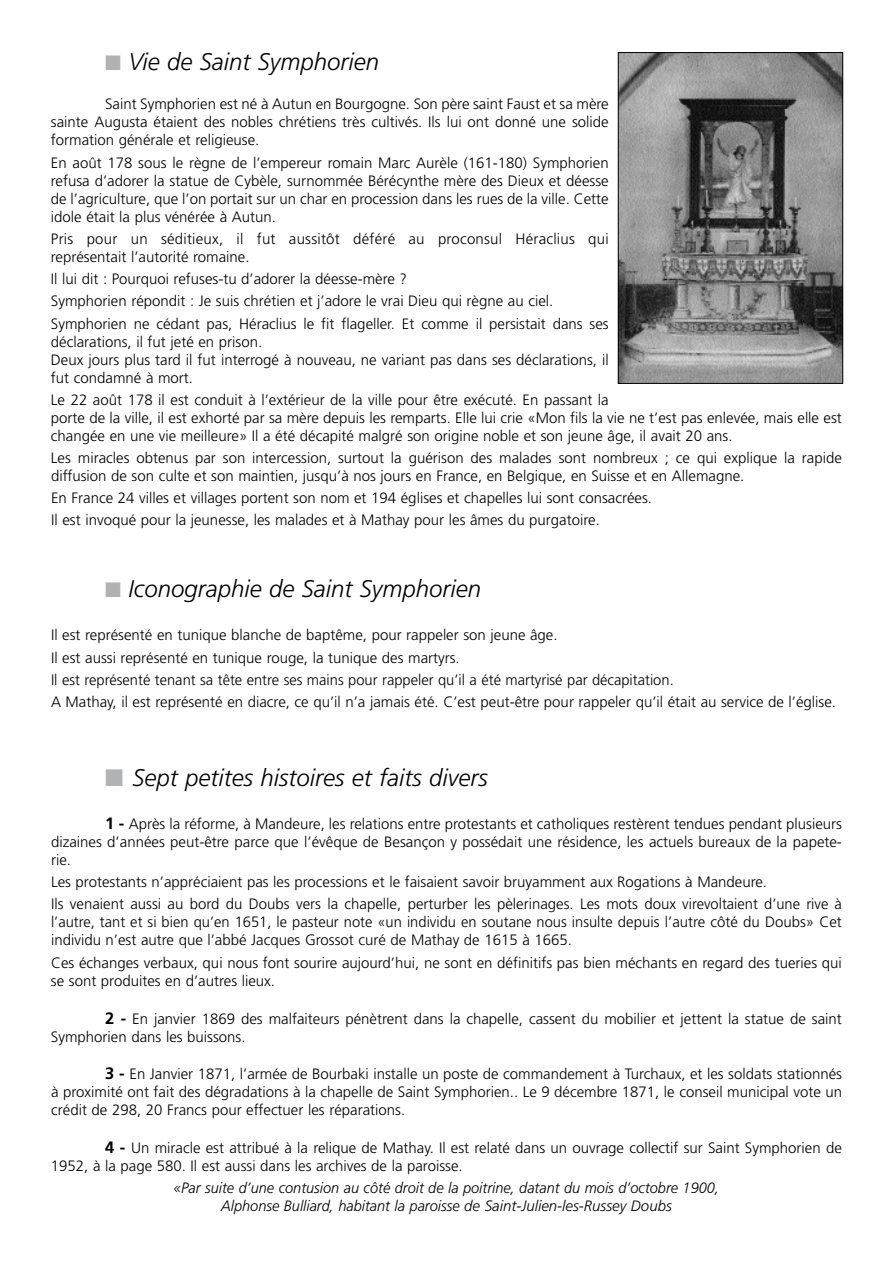
<style>
.page{position:relative;width:893px;height:1263px;background:#fff}
.page>*{position:absolute;margin:0;border:0;box-sizing:border-box;transform-origin:0 0}
.t1{font:italic 300 24px "Frutiger";color:#000}
.t2{font:300 15px/18px "Frutiger";color:#000}
.t3{font:italic 300 15px/18px "Frutiger";color:#000;text-align:center}
.s1{color:#b1b2b4}
.s2{font-weight:700;font-size:16.5px}
</style>
<div class="page">
<img style="left:620px;top:54px;width:221px;height:328px">
<div style="left:618px;top:52px;width:225px;height:332px;border:1px solid #000"></div>
<h1 class="t1" style="left:105px;top:48px;width:276px"><span class="s1">■</span> Vie de Saint Symphorien</h1>
<p class="t2" style="left:51px;top:95px;width:559px;text-align:justify;text-indent:54px">Saint Symphorien est né à Autun en Bourgogne. Son père saint Faust et sa mère sainte Augusta étaient des nobles chrétiens très cultivés. I ls lui ont donné une solide formation générale et religieuse.</p>
<p class="t2" style="left:51px;top:153px;width:559px;text-align:justify">En août 178 sous le règne de l’empereur romain Marc Aurèle (161-180) Symphorien refusa d’adorer la statue de Cybèle, surnommée Bérécynthe mère des Dieux et déesse de l’agriculture, que l’on portait sur un char en procession dans les rues de la ville. Cette idole était la plus vénérée à Autun.</p>
<p class="t2" style="left:51px;top:230px;width:559px">Pris pour un séditieux, il fut aussitôt déféré au proconsul Héraclius qui représentait l’autorité romaine.</p>
<p class="t2" style="left:51px;top:268px;width:559px;line-height:22.2px">Il lui dit : Pourquoi refuses-tu d’adorer la déesse-mère ?<br>Symphorien répondit : Je suis chrétien et j’adore le vrai Dieu qui règne au ciel.<br>Symphorien ne cédant pas, Héraclius le fit flageller. Et comme il persistait dans ses</p>
<p class="t2" style="left:51px;top:332px;width:559px">déclarations, il fut jeté en prison.<br>Deux jours plus tard il fut interrogé à nouveau, ne variant pas dans ses déclarations, il fut condamné à mort.</p>
<p class="t2" style="left:51px;top:391px;width:792px">Le 22 août 178 il est conduit à l’extérieur de la ville pour être exécuté. En passant la<br>porte de la ville, il est exhorté par sa mère depuis les remparts. Elle lui crie «Mon fils la vie ne t’est pas enlevée, mais elle est changée en une vie meilleure» I l a été décapité malgré son origine noble et son jeune âge, il avait 20 ans.</p>
<p class="t2" style="left:51px;top:449px;width:792px">Les miracles obtenus par son intercession, surtout la guérison des malades sont nombreux ; ce qui explique la rapide diffusion de son culte et son maintien, jusqu’à nos jours en France, en Belgique, en Suisse et en Allemagne.</p>
<p class="t2" style="left:51px;top:487px;width:602px;line-height:21.6px">En France 24 villes et villages portent son nom et 194 églises et chapelles lui sont consacrées.<br>Il est invoqué pour la jeunesse, les malades et à Mathay pour les âmes du purgatoire.</p>
<h1 class="t1" style="left:105px;top:574px;width:378px"><span class="s1">■</span> Iconographie de Saint Symphorien</h1>
<p class="t2" style="left:51px;top:624px;width:787px;line-height:22.2px">Il est représenté en tunique blanche de baptême, pour rappeler son jeune âge.<br>Il est aussi représenté en tunique rouge, la tunique des martyrs.<br>Il est représenté tenant sa tête entre ses mains pour rappeler qu’il a été martyrisé par décapitation.<br>A Mathay, il est représenté en diacre, ce qu’il n’a jamais été. C’est peut-être pour rappeler qu’il était au service de l’église.</p>
<h1 class="t1" style="left:105px;top:764px;width:384px"><span class="s1">■</span> Sept petites histoires et faits divers</h1>
<p class="t2" style="left:51px;top:815px;width:792px;text-align:justify;text-indent:54px"><span class="s2">1 -</span> Après la réforme, à Mandeure, les relations entre protestants et catholiques restèrent tendues pendant plusieurs dizaines d’années peut-être parce que l’évêque de Besançon y possédait une résidence, les actuels bureaux de la papete&shy;rie.</p>
<p class="t2" style="left:51px;top:871px;width:792px;line-height:22.2px">Les protestants n’appréciaient pas les processions et le faisaient savoir bruyamment aux Rogations à Mandeure.<br>Ils venaient aussi au bord du Doubs vers la chapelle, perturber les pèlerinages. Les mots doux virevoltaient d’une rive à</p>
<p class="t2" style="left:51px;top:913px;width:792px">l’autre, tant et si bien qu’en 1651, le pasteur note «un individu en soutane nous insulte depuis l’autre côté du Doubs» Cet individu n’est autre que l’abbé Jacques Grossot curé de Mathay de 1615 à 1665.</p>
<p class="t2" style="left:51px;top:953px;width:792px">Ces échanges verbaux, qui nous font sourire aujourd’hui, ne sont en définitifs pas bien méchants en regard des tueries qui se sont produites en d’autres lieux.</p>
<p class="t2" style="left:51px;top:1009px;width:792px;text-indent:54px"><span class="s2">2 -</span> En janvier 1869 des malfaiteurs pénètrent dans la chapelle, cassent du mobilier et jettent la statue de saint<br>Symphorien dans les buissons.</p>
<p class="t2" style="left:51px;top:1065px;width:792px;text-align:justify;text-indent:54px"><span class="s2">3 -</span> En Janvier 1871, l’armée de Bourbaki installe un poste de commandement à Turchaux, et les soldats stationnés à proximité ont fait des dégradations à la chapelle de Saint Symphorien.. Le 9 décembre 1871, le conseil municipal vote un crédit de 298, 20 Francs pour effectuer les réparations.</p>
<p class="t2" style="left:51px;top:1139px;width:792px;text-indent:54px"><span class="s2">4 -</span> Un miracle est attribué à la relique de Mathay. I l est relaté dans un ouvrage collectif sur Saint Symphorien de<br>1952, à la page 580. I l est aussi dans les archives de la paroisse.</p>
<p class="t3" style="left:174px;top:1179px;width:547px">«Par suite d’une contusion au côté droit de la poitrine, datant du mois d’octobre 1900,<br>Alphonse Bulliard, habitant la paroisse de Saint-Julien-les-Russey Doubs</p>
</div>
